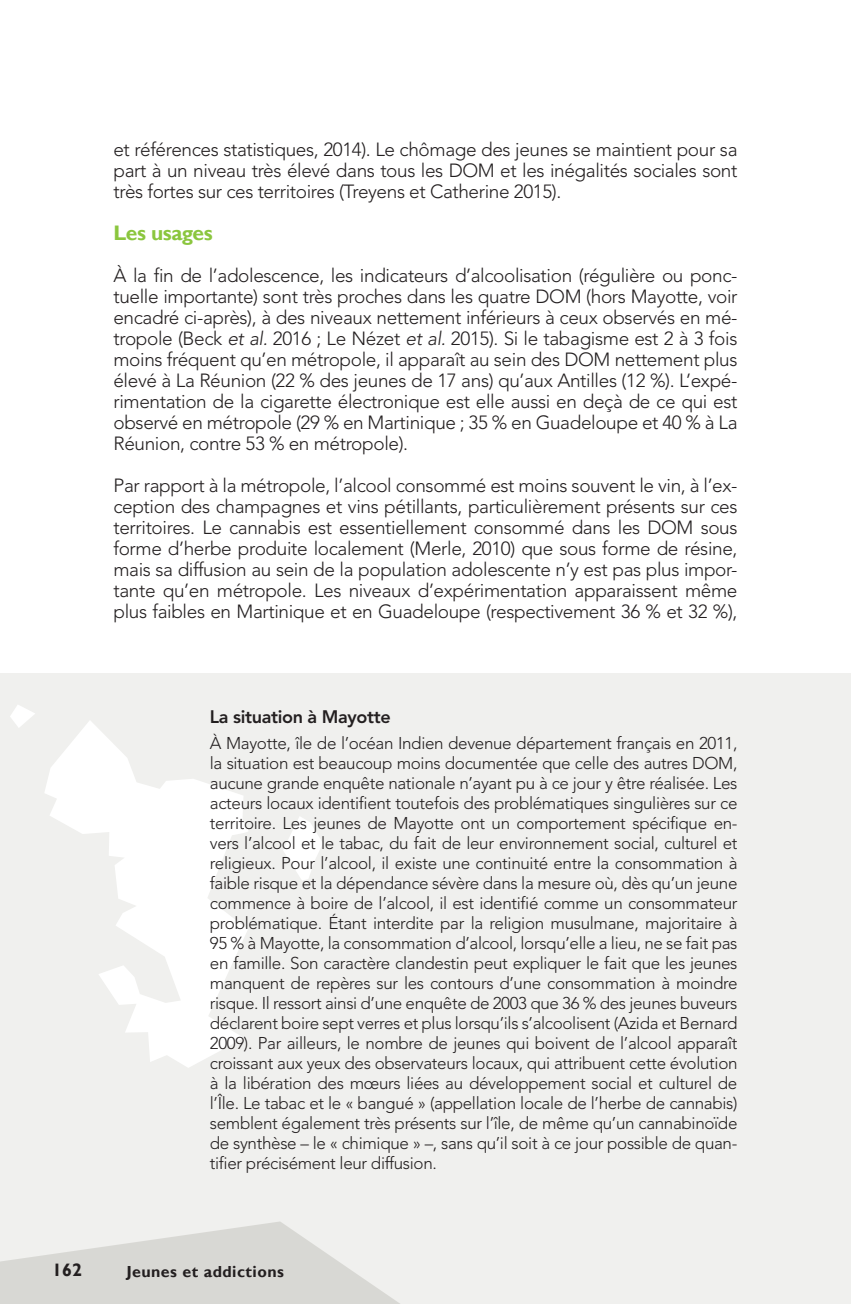
<style>
.page{position:relative;width:851px;height:1304px;background:#fff}
.page>*{position:absolute;margin:0;border:0;box-sizing:border-box;transform-origin:0 0}
.t1{font:700 21px "Gill Sans";letter-spacing:-.02em;color:#8bc63e}
.t2{font:300 19px/21px "Avenir LT Std";letter-spacing:-.02em;color:#231f20;text-align:justify}
.t3{font:800 18px "Avenir LT Std";letter-spacing:-.02em;color:#231f20}
.t4{font:700 18px "Gill Sans";color:#231f20}
.t5{font:300 17px/20px "Avenir LT Std";letter-spacing:-.02em;color:#231f20;text-align:justify}
.t6{font:700 16px "Gill Sans";letter-spacing:.03em;color:#231f20}
.s1{font-style:italic}
</style>
<div class="page">
<div style="left:0;top:673px;width:850px;height:631px;background:#f0f0ee"></div>
<svg style="left:10px;top:705px;width:25px;height:22px"></svg>
<svg style="left:45px;top:721px;width:203px;height:347px"></svg>
<svg style="left:283px;top:817px;width:40px;height:63px"></svg>
<svg style="left:0;top:1221px;width:400px;height:83px"></svg>
<p class="t2" style="left:113px;top:139px;width:625px">et références statistiques, 2014). Le chômage des jeunes se maintient pour sa part à un niveau très élevé dans tous les DOM et les inégalités sociales sont très fortes sur ces territoires (Treyens et Catherine 2015).</p>
<p class="t1" style="left:113px;top:220px;width:101px">Les usages</p>
<p class="t2" style="left:113px;top:265px;width:625px">À la fin de l’adolescence, les indicateurs d’alcoolisation (régulière ou ponc&shy;tuelle importante) sont très proches dans les quatre DOM (hors Mayotte, voir encadré ci-après), à des niveaux nettement inférieurs à ceux observés en mé&shy;tropole (Beck <span class="s1">et al.</span> 2016 ; Le Nézet <span class="s1">et al.</span> 2015). Si le tabagisme est 2 à 3 fois moins fréquent qu’en métropole, il apparaît au sein des DOM nettement plus élevé à La Réunion (22 % des jeunes de 17 ans) qu’aux Antilles (12 %). L’expé&shy;rimentation de la cigarette électronique est elle aussi en deçà de ce qui est observé en métropole (29 % en Martinique ; 35 % en Guadeloupe et 40 % à La Réunion, contre 53 % en métropole).</p>
<p class="t2" style="left:113px;top:475px;width:625px">Par rapport à la métropole, l’alcool consommé est moins souvent le vin, à l’ex&shy;ception des champagnes et vins pétillants, particulièrement présents sur ces territoires. Le cannabis est essentiellement consommé dans les DOM sous forme d’herbe produite localement (Merle, 2010) que sous forme de résine, mais sa diffusion au sein de la population adolescente n’y est pas plus impor&shy;tante qu’en métropole. Les niveaux d’expérimentation apparaissent même plus faibles en Martinique et en Guadeloupe (respectivement 36 % et 32 %),</p>
<p class="t3" style="left:210px;top:706px;width:182px">La situation à Mayotte</p>
<p class="t5" style="left:210px;top:733px;width:529px">À Mayotte, île de l’océan Indien devenue département français en 2011, la situation est beaucoup moins documentée que celle des autres DOM, aucune grande enquête nationale n’ayant pu à ce jour y être réalisée. Les acteurs locaux identifient toutefois des problématiques singulières sur ce territoire. Les jeunes de Mayotte ont un comportement spécifique en&shy;vers l’alcool et le tabac, du fait de leur environnement social, culturel et religieux. Pour l’alcool, il existe une continuité entre la consommation à faible risque et la dépendance sévère dans la mesure où, dès qu’un jeune commence à boire de l’alcool, il est identifié comme un consommateur problématique. Étant interdite par la religion musulmane, majoritaire à 95 % à Mayotte, la consommation d’alcool, lorsqu’elle a lieu, ne se fait pas en famille. Son caractère clandestin peut expliquer le fait que les jeunes manquent de repères sur les contours d’une consommation à moindre risque. Il ressort ainsi d’une enquête de 2003 que 36 % des jeunes buveurs déclarent boire sept verres et plus lorsqu’ils s’alcoolisent (Azida et Bernard 2009). Par ailleurs, le nombre de jeunes qui boivent de l’alcool apparaît croissant aux yeux des observateurs locaux, qui attribuent cette évolution à la libération des mœurs liées au développement social et culturel de l’Île. Le tabac et le « bangué » (appellation locale de l’herbe de cannabis) semblent également très présents sur l’île, de même qu’un cannabinoïde de synthèse – le « chimique » –, sans qu’il soit à ce jour possible de quan&shy;tifier précisément leur diffusion.</p>
<p class="t4" style="left:52px;top:1259px;width:31px">162</p>
<p class="t6" style="left:126px;top:1262px;width:159px">Jeunes et addictions</p>
</div>
